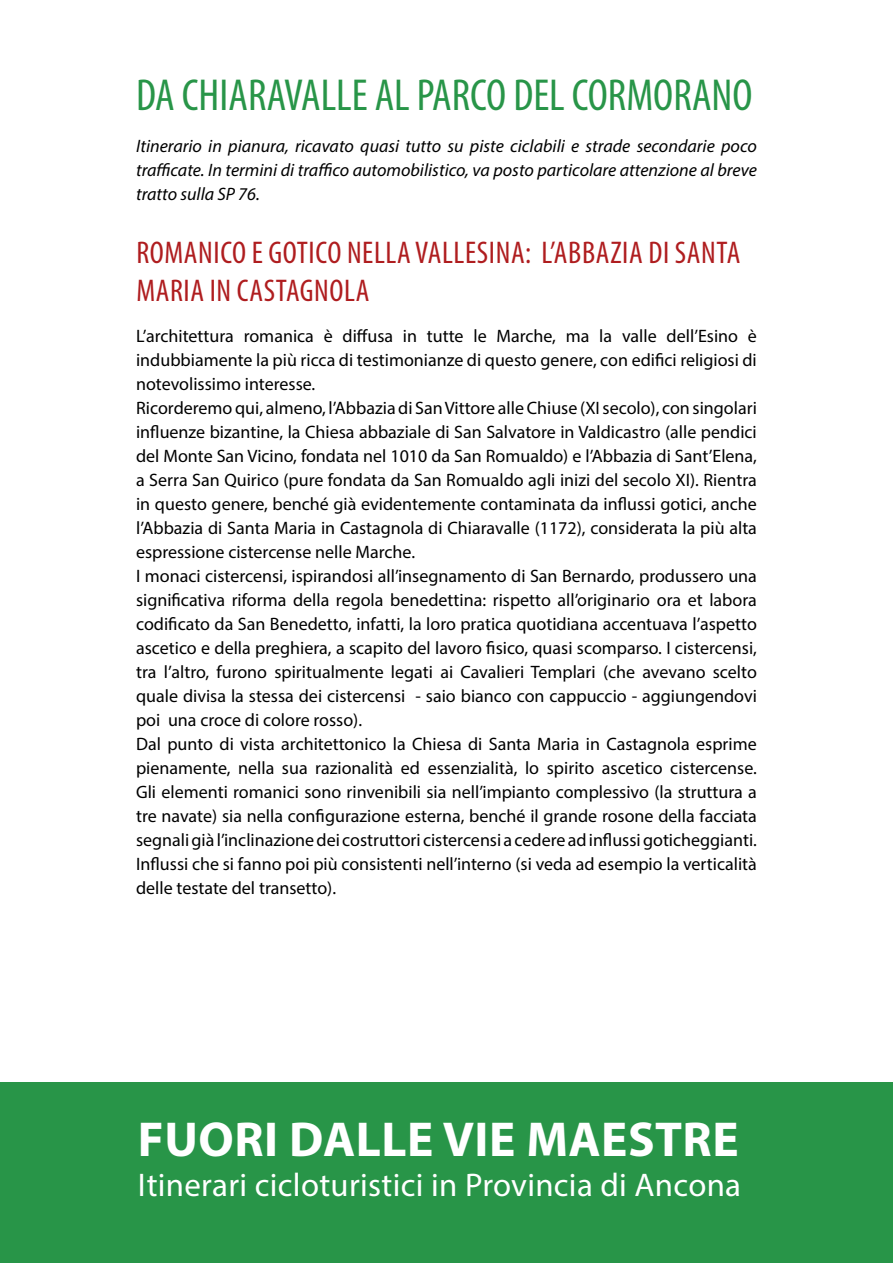
<style>
.page{position:relative;width:893px;height:1263px;background:#fff}
.page>*{position:absolute;margin:0;border:0;box-sizing:border-box;transform-origin:0 0}
.t1{font:700 49.35px "Myriad Pro";letter-spacing:.01em;color:#fff}
.t2{font:condensed 45px "Myriad Pro";color:#289548}
.t3{font:32.85px "Myriad Pro";letter-spacing:.01em;color:#fff}
.t4{font:condensed 31.5px/37.8px "Myriad Pro";letter-spacing:.02em;color:#af1d1f}
.t5{font:18px/24px "Myriad Pro";color:#000}
.t6{font:italic 18px/24px "Myriad Pro";color:#000;text-align:justify}
</style>
<div class="page">
<div style="left:0;top:1082px;width:893px;height:181px;background:#289548"></div>
<h2 class="t2" style="left:136px;top:68px;width:618px">DA CHIARAVALLE AL PARCO DEL CORMORANO</h2>
<p class="t6" style="left:136px;top:134px;width:622px">Itinerario in pianura, ricavato quasi tutto su piste ciclabili e strade secondarie poco trafficate. In termini di traffico automobilistico, va posto particolare attenzione al breve tratto sulla SP 76.</p>
<h3 class="t4" style="left:136px;top:234px;width:606px">ROMANICO E GOTICO NELLA VALLESINA: L’ABBAZIA DI SANTA<br>MARIA IN CASTAGNOLA</h3>
<p class="t5" style="left:136px;top:323px;width:622px">L’architettura romanica è diffusa in tutte le Marche, ma la valle dell’Esino è indubbiamente la più ricca di testimonianze di questo genere, con edifici religiosi di notevolissimo interesse.<br>Ricorderemo qui, almeno, l’Abbazia di San Vittore alle Chiuse (XI secolo), con singolari influenze bizantine, la Chiesa abbaziale di San Salvatore in Valdicastro (alle pendici del Monte San Vicino, fondata nel 1010 da San Romualdo) e l’Abbazia di Sant’Elena, a Serra San Quirico (pure fondata da San Romualdo agli inizi del secolo XI). Rientra in questo genere, benché già evidentemente contaminata da influssi gotici, anche l’Abbazia di Santa Maria in Castagnola di Chiaravalle (1172), considerata la più alta espressione cistercense nelle Marche.<br>I monaci cistercensi, ispirandosi all’insegnamento di San Bernardo, produssero una significativa riforma della regola benedettina: rispetto all’originario ora et labora codificato da San Benedetto, infatti, la loro pratica quotidiana accentuava l’aspetto ascetico e della preghiera, a scapito del lavoro fisico, quasi scomparso. I cistercensi, tra l’altro, furono spiritualmente legati ai Cavalieri Templari (che avevano scelto quale divisa la stessa dei cistercensi - saio bianco con cappuccio - aggiungendovi poi una croce di colore rosso).<br>Dal punto di vista architettonico la Chiesa di Santa Maria in Castagnola esprime pienamente, nella sua razionalità ed essenzialità, lo spirito ascetico cistercense.<br>Gli elementi romanici sono rinvenibili sia nell’impianto complessivo (la struttura a tre navate) sia nella configurazione esterna, benché il grande rosone della facciata segnali già l’inclinazione dei costruttori cistercensi a cedere ad influssi goticheggianti.<br>Influssi che si fanno poi più consistenti nell’interno (si veda ad esempio la verticalità delle testate del transetto).</p>
<h1 class="t1" style="left:138px;top:1107px;width:602px">FUORI DALLE VIE MAESTRE</h1>
<h3 class="t3" style="left:138px;top:1164px;width:605px">Itinerari cicloturistici in Provincia di Ancona</h3>
</div>
